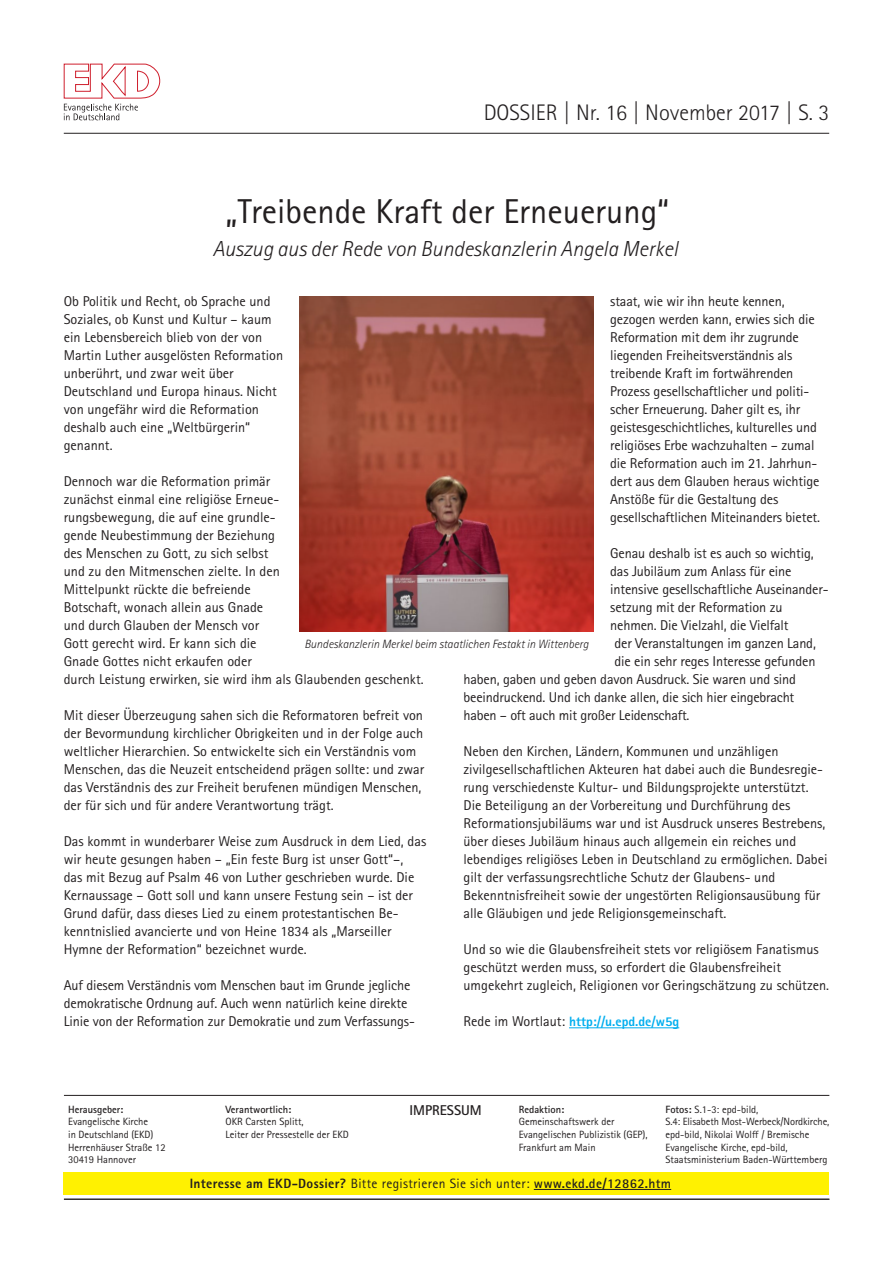
<style>
.page{position:relative;width:893px;height:1263px;background:#fff}
.page>*{position:absolute;margin:0;border:0;box-sizing:border-box;transform-origin:0 0}
.Headline{font:34.5px "Rotis Sans Serif Std";color:#231f20}
.t1{font:300 22.5px "Rotis Sans Serif Std";color:#231f20}
.Subline{font:italic 300 21.75px "Rotis Sans Serif Std";color:#231f20}
.Copy_ohne_Einzug{font:14.25px/18px "Rotis Sans Serif Std";color:#231f20}
.t2{font:700 14.25px "Rotis Sans Serif Std";color:#231f20}
.Impressum{font:13.5px "Rotis Sans Serif Std";letter-spacing:.025em;color:#231f20}
.Copy_ohne_Einzug-2{font:800 13.5px "Rotis Sans Serif Std";color:#00aeef}
.Bildzeile{font:italic 300 12px "Rotis Sans Serif Std";color:#231f20}
.Impressum-2{font:10.5px/12.6px "Rotis Sans Serif Std";color:#231f20}
.Impressum-3{font:700 10.5px "Rotis Sans Serif Std";color:#231f20}
.s1{font-weight:400;font-size:14.25px;color:#231f20}
.s2{font-weight:700}
.s3{font-weight:800}
</style>
<div class="page">
<hr style="left:64px;top:133px;width:765px;height:1px;background:#231f20">
<svg style="left:64px;top:63px;width:97px;height:57px"></svg>
<hr style="left:569px;top:1027px;width:110px;height:1px;background:#00aeef">
<img style="left:300px;top:296px;width:293px;height:335px">
<hr style="left:64px;top:1095px;width:765px;height:1px;background:#231f20">
<hr style="left:64px;top:1199px;width:765px;height:1px;background:#231f20">
<div style="left:64px;top:1172px;width:765px;height:23px;background:#fff101"></div>
<hr style="left:534px;top:1189px;width:137px;height:1px;background:#231f20">
<h2 class="t1" style="left:484px;top:100px;width:347px">DOSSIER | Nr. 16 | November 2017 | S. 3</h2>
<p class="Headline" style="left:226px;top:190px;width:445px">„Treibende Kraft der Erneuerung“</p>
<p class="Subline" style="left:213px;top:236px;width:467px">Auszug aus der Rede von Bundeskanzlerin Angela Merkel</p>
<p class="Copy_ohne_Einzug" style="left:64px;top:292px;width:221px">Ob Politik und Recht, ob Sprache und<br>Soziales, ob Kunst und Kultur – kaum ein Lebensbereich blieb von der von<br>Martin Luther ausgelösten Reformation unberührt, und zwar weit über<br>Deutschland und Europa hinaus. Nicht von ungefähr wird die Reformation deshalb auch eine „Weltbürgerin“ genannt.</p>
<p class="Copy_ohne_Einzug" style="left:64px;top:472px;width:361px">Dennoch war die Reformation primär<br>zunächst einmal eine religiöse Erneue-<br>rungsbewegung, die auf eine grundle-<br>gende Neubestimmung der Beziehung<br>des Menschen zu Gott, zu sich selbst<br>und zu den Mitmenschen zielte. In den<br>Mittelpunkt rückte die befreiende<br>Botschaft, wonach allein aus Gnade<br>und durch Glauben der Mensch vor<br>Gott gerecht wird. Er kann sich die<br>Gnade Gottes nicht erkaufen oder<br>durch Leistung erwirken, sie wird ihm als Glaubenden geschenkt.</p>
<p class="Copy_ohne_Einzug" style="left:64px;top:706px;width:362px">Mit dieser Überzeugung sahen sich die Reformatoren befreit von der Bevormundung kirchlicher Obrigkeiten und in der Folge auch weltlicher Hierarchien. So entwickelte sich ein Verständnis vom Menschen, das die Neuzeit entscheidend prägen sollte: und zwar das Verständnis des zur Freiheit berufenen mündigen Menschen, der für sich und für andere Verantwortung trägt.</p>
<p class="Copy_ohne_Einzug" style="left:64px;top:832px;width:364px">Das kommt in wunderbarer Weise zum Ausdruck in dem Lied, das wir heute gesungen haben – „Ein feste Burg ist unser Gott“–,<br>das mit Bezug auf Psalm 46 von Luther geschrieben wurde. Die Kernaussage – Gott soll und kann unsere Festung sein – ist der Grund dafür, dass dieses Lied zu einem protestantischen Be&shy;kenntnislied avancierte und von Heine 1834 als „Marseiller Hymne der Reformation“ bezeichnet wurde.</p>
<p class="Copy_ohne_Einzug" style="left:64px;top:976px;width:353px">Auf diesem Verständnis vom Menschen baut im Grunde jegliche demokratische Ordnung auf. Auch wenn natürlich keine direkte<br>Linie von der Reformation zur Demokratie und zum Verfassungs-</p>
<p class="Copy_ohne_Einzug" style="left:610px;top:292px;width:211px">staat, wie wir ihn heute kennen, gezogen werden kann, erwies sich die Reformation mit dem ihr zugrunde liegenden Freiheitsverständnis als treibende Kraft im fortwährenden Prozess gesellschaftlicher und politi&shy;scher Erneuerung. Daher gilt es, ihr geistesgeschichtliches, kulturelles und religiöses Erbe wachzuhalten – zumal die Reformation auch im 21. Jahrhun&shy;dert aus dem Glauben heraus wichtige Anstöße für die Gestaltung des gesellschaftlichen Miteinanders bietet.</p>
<p class="Copy_ohne_Einzug" style="left:610px;top:544px;width:205px">Genau deshalb ist es auch so wichtig,</p>
<p class="Copy_ohne_Einzug" style="left:610px;top:562px;width:183px">das Jubiläum zum Anlass für eine</p>
<p class="Copy_ohne_Einzug" style="left:610px;top:580px;width:220px">intensive gesellschaftliche Auseinander-</p>
<p class="Copy_ohne_Einzug" style="left:610px;top:598px;width:174px">setzung mit der Reformation zu</p>
<p class="Copy_ohne_Einzug" style="left:610px;top:616px;width:180px">nehmen. Die Vielzahl, die Vielfalt</p>
<p class="Copy_ohne_Einzug" style="left:614px;top:634px;width:203px">der Veranstaltungen im ganzen Land,</p>
<p class="Copy_ohne_Einzug" style="left:614px;top:652px;width:203px">die ein sehr reges Interesse gefunden</p>
<p class="Copy_ohne_Einzug" style="left:463px;top:670px;width:334px">haben, gaben und geben davon Ausdruck. Sie waren und sind</p>
<p class="Copy_ohne_Einzug" style="left:463px;top:688px;width:332px">beeindruckend. Und ich danke allen, die sich hier eingebracht</p>
<p class="Copy_ohne_Einzug" style="left:463px;top:706px;width:227px">haben – oft auch mit großer Leidenschaft.</p>
<p class="Copy_ohne_Einzug" style="left:463px;top:742px;width:366px">Neben den Kirchen, Ländern, Kommunen und unzähligen zivilgesellschaftlichen Akteuren hat dabei auch die Bundesregie&shy;rung verschiedenste Kultur- und Bildungsprojekte unterstützt.<br>Die Beteiligung an der Vorbereitung und Durchführung des Reformationsjubiläums war und ist Ausdruck unseres Bestrebens, über dieses Jubiläum hinaus auch allgemein ein reiches und lebendiges religiöses Leben in Deutschland zu ermöglichen. Dabei gilt der verfassungsrechtliche Schutz der Glaubens- und Bekenntnisfreiheit sowie der ungestörten Religionsausübung für alle Gläubigen und jede Religionsgemeinschaft.</p>
<p class="Copy_ohne_Einzug" style="left:463px;top:940px;width:367px">Und so wie die Glaubensfreiheit stets vor religiösem Fanatismus geschützt werden muss, so erfordert die Glaubensfreiheit umgekehrt zugleich, Religionen vor Geringschätzung zu schützen.</p>
<p class="Copy_ohne_Einzug-2" style="left:463px;top:1013px;width:217px"><span class="s1">Rede im Wortlaut:</span> http://u.epd.de/w5g</p>
<p class="Bildzeile" style="left:304px;top:637px;width:286px">Bundeskanzlerin Merkel beim staatlichen Festakt in Wittenberg</p>
<p class="Impressum-3" style="left:68px;top:1102px;width:57px">Herausgeber:</p>
<p class="Impressum-2" style="left:68px;top:1115px;width:87px">Evangelische Kirche in Deutschland (EKD)</p>
<p class="Impressum-2" style="left:68px;top:1141px;width:99px">Herrenhäuser Straße 12</p>
<p class="Impressum-2" style="left:68px;top:1153px;width:69px">30419 Hannover</p>
<p class="t2" style="left:409px;top:1101px;width:74px">IMPRESSUM</p>
<p class="Impressum-2" style="left:665px;top:1103px;width:165px"><span class="s2">Fotos:</span> S.1-3: epd-bild,<br>S.4: Elisabeth Most-Werbeck/Nordkirche, epd-bild, Nikolai Wolff / Bremische Evangelische Kirche, epd-bild, Staatsministerium Baden-Württemberg</p>
<p class="Impressum-3" style="left:226px;top:1102px;width:67px">Verantwortlich:</p>
<p class="Impressum-2" style="left:226px;top:1115px;width:125px">OKR Carsten Splitt,<br>Leiter der Pressestelle der EKD</p>
<p class="Impressum" style="left:190px;top:1175px;width:483px"><span class="s3">Interesse am EKD-Dossier?</span> Bitte registrieren Sie sich unter: <span class="s2">www.ekd.de/12862.htm</span></p>
<p class="Impressum-3" style="left:519px;top:1102px;width:47px">Redaktion:</p>
<p class="Impressum-2" style="left:519px;top:1115px;width:97px">Gemeinschaftswerk der</p>
<p class="Impressum-2" style="left:519px;top:1128px;width:130px">Evangelischen Publizistik (GEP),</p>
<p class="Impressum-2" style="left:519px;top:1141px;width:78px">Frankfurt am Main</p>
</div>
